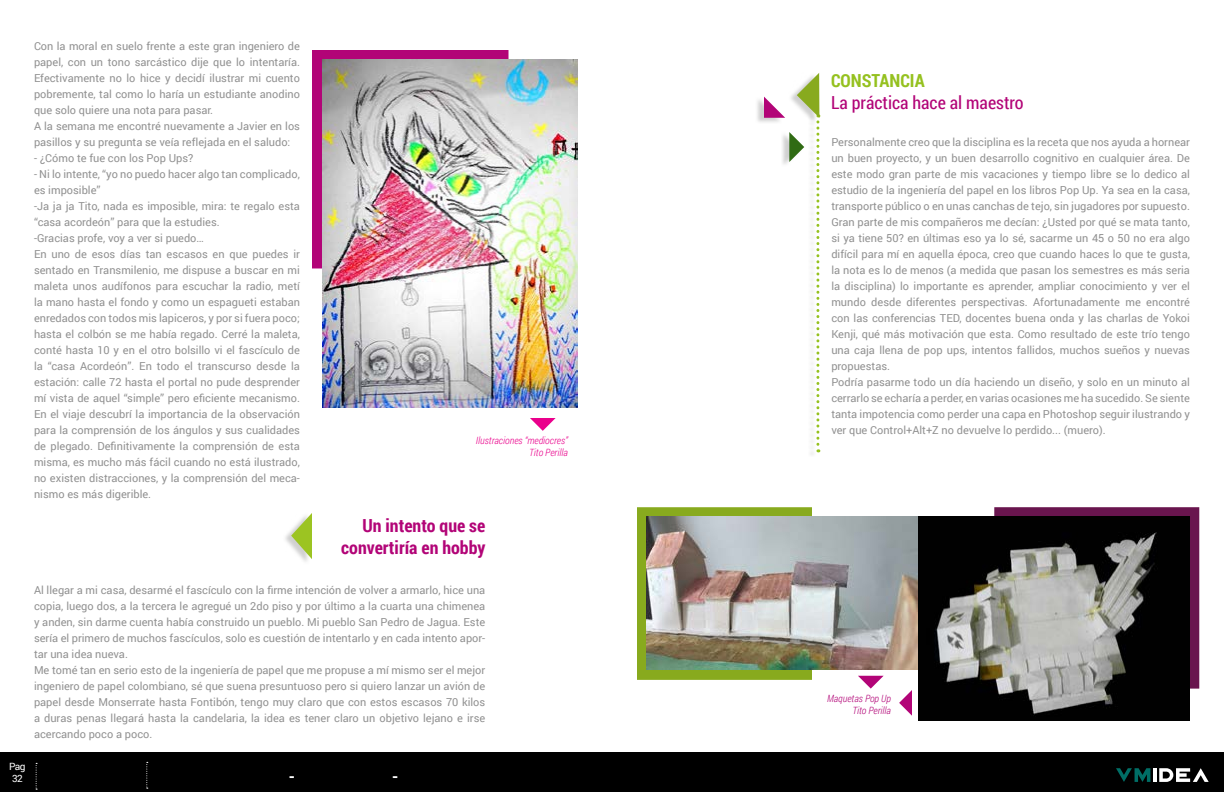
<style>
.page{position:relative;width:1224px;height:792px;background:#fff}
.page>*{position:absolute;margin:0;border:0;box-sizing:border-box;transform-origin:0 0}
.t1{font:700 18px/21.6px "Roboto Condensed";color:#b20477;text-align:right}
.t2{font:18px "Roboto Condensed";color:#b20477}
.t3{font:700 18px "Roboto Condensed";color:#95c11f}
.t4{font:700 16px "Roboto";color:#fff}
.t5{font:11px/16px "Roboto";color:#919191}
.t6{font:italic 300 10px/12px "Roboto Condensed";color:#ea008c;text-align:right}
.t7{font:italic 300 10px/12px "Roboto Condensed";color:#b20477;text-align:right}
.t8{font:10px/12px "Roboto";color:#fff;text-align:center}
</style>
<div class="page">
<div style="left:312px;top:50px;width:197px;height:218px;border:10px solid #b20477"></div>
<img style="left:322px;top:59px;width:256px;height:348px">
<svg style="left:530px;top:418px;width:26px;height:13px"></svg>
<div style="left:282px;top:512px;width:28px;height:53px;background:#bdbdbd;opacity:.7"></div>
<svg style="left:291px;top:513px;width:21px;height:46px"></svg>
<div style="left:637px;top:507px;width:175px;height:173px;border:10px solid #88aa1e"></div>
<div style="left:994px;top:507px;width:205px;height:182px;border:10px solid #69154e"></div>
<svg style="left:858px;top:676px;width:26px;height:13px"></svg>
<img style="left:646px;top:517px;width:272px;height:153px">
<img style="left:918px;top:517px;width:272px;height:203px">
<svg style="left:899px;top:690px;width:13px;height:26px"></svg>
<div style="left:755px;top:96px;width:27px;height:28px;background:#bdbdbd;opacity:.7"></div>
<svg style="left:764px;top:73px;width:55px;height:379px"></svg>
<div style="left:0;top:752px;width:1224px;height:40px;background:#000"></div>
<hr style="left:1153px;top:768px;width:4px;height:14px;background:#fff">
<svg style="left:1159px;top:768px;width:50px;height:14px"></svg>
<svg style="left:1116px;top:768px;width:34px;height:14px"></svg>
<svg style="left:36px;top:763px;width:1px;height:27px"></svg>
<svg style="left:146px;top:762px;width:2px;height:27px"></svg>
<p class="t5" style="left:34px;top:38px;width:268px">Con la moral en suelo frente a este gran ingeniero de papel, con un tono sarcástico dije que lo intentaría.<br>Efectivamente no lo hice y decidí ilustrar mi cuento pobremente, tal como lo haría un estudiante anodino que solo quiere una nota para pasar.<br>A la semana me encontré nuevamente a Javier en los pasillos y su pregunta se veía reflejada en el saludo:</p>
<p class="t5" style="left:34px;top:150px;width:161px">- ¿Cómo te fue con los Pop Ups?</p>
<p class="t5" style="left:34px;top:166px;width:268px">- Ni lo intente, “yo no puedo hacer algo tan complicado, es imposible”<br>-Ja ja ja Tito, nada es imposible, mira: te regalo esta “casa acordeón” para que la estudies.<br>-Gracias profe, voy a ver si puedo…<br>En uno de esos días tan escasos en que puedes ir sentado en Transmilenio, me dispuse a buscar en mi maleta unos audífonos para escuchar la radio, metí la mano hasta el fondo y como un espagueti estaban enredados con todos mis lapiceros, y por si fuera poco; hasta el colbón se me había regado. Cerré la maleta, conté hasta 10 y en el otro bolsillo vi el fascículo de la “casa Acordeón”. En todo el transcurso desde la estación: calle 72 hasta el portal no pude desprender mí vista de aquel “simple” pero eficiente mecanismo.<br>En el viaje descubrí la importancia de la observación para la comprensión de los ángulos y sus cualidades de plegado. Definitivamente la comprensión de esta misma, es mucho más fácil cuando no está ilustrado, no existen distracciones, y la comprensión del meca&shy;nismo es más digerible.</p>
<p class="t6" style="left:476px;top:434px;width:93px">Ilustraciones “mediocres”<br>Tito Perilla</p>
<h1 class="t1" style="left:341px;top:514px;width:146px">Un intento que se convertiría en hobby</h1>
<p class="t8" style="left:9px;top:761px;width:18px">Pag<br>32</p>
<p class="t5" style="left:34px;top:582px;width:453px">Al llegar a mi casa, desarmé el fascículo con la firme intención de volver a armarlo, hice una copia, luego dos, a la tercera le agregué un 2do piso y por último a la cuarta una chimenea y anden, sin darme cuenta había construido un pueblo. Mi pueblo San Pedro de Jagua. Este sería el primero de muchos fascículos, solo es cuestión de intentarlo y en cada intento apor&shy;tar una idea nueva.<br>Me tomé tan en serio esto de la ingeniería de papel que me propuse a mí mismo ser el mejor ingeniero de papel colombiano, sé que suena presuntuoso pero si quiero lanzar un avión de papel desde Monserrate hasta Fontibón, tengo muy claro que con estos escasos 70 kilos a duras penas llegará hasta la candelaria, la idea es tener claro un objetivo lejano e irse acercando poco a poco.</p>
<h2 class="t4" style="left:289px;top:765px;width:8px">-</h2>
<h2 class="t4" style="left:392px;top:765px;width:8px">-</h2>
<h1 class="t3" style="left:831px;top:68px;width:95px">CONSTANCIA</h1>
<h1 class="t2" style="left:831px;top:90px;width:194px">La práctica hace al maestro</h1>
<p class="t5" style="left:831px;top:134px;width:360px">Personalmente creo que la disciplina es la receta que nos ayuda a hornear un buen proyecto, y un buen desarrollo cognitivo en cualquier área. De este modo gran parte de mis vacaciones y tiempo libre se lo dedico al estudio de la ingeniería del papel en los libros Pop Up. Ya sea en la casa, transporte público o en unas canchas de tejo, sin jugadores por supuesto.<br>Gran parte de mis compañeros me decían: ¿Usted por qué se mata tanto, si ya tiene 50? en últimas eso ya lo sé, sacarme un 45 o 50 no era algo difícil para mí en aquella época, creo que cuando haces lo que te gusta, la nota es lo de menos (a medida que pasan los semestres es más seria la disciplina) lo importante es aprender, ampliar conocimiento y ver el mundo desde diferentes perspectivas. Afortunadamente me encontré con las conferencias TED, docentes buena onda y las charlas de Yokoi Kenji, qué más motivación que esta. Como resultado de este trío tengo una caja llena de pop ups, intentos fallidos, muchos sueños y nuevas propuestas.<br>Podría pasarme todo un día haciendo un diseño, y solo en un minuto al cerrarlo se echaría a perder, en varias ocasiones me ha sucedido. Se siente tanta impotencia como perder una capa en Photoshop seguir ilustrando y ver que Control+Alt+Z no devuelve lo perdido... (muero).</p>
<p class="t7" style="left:827px;top:692px;width:65px">Maquetas Pop Up<br>Tito Perilla</p>
</div>
